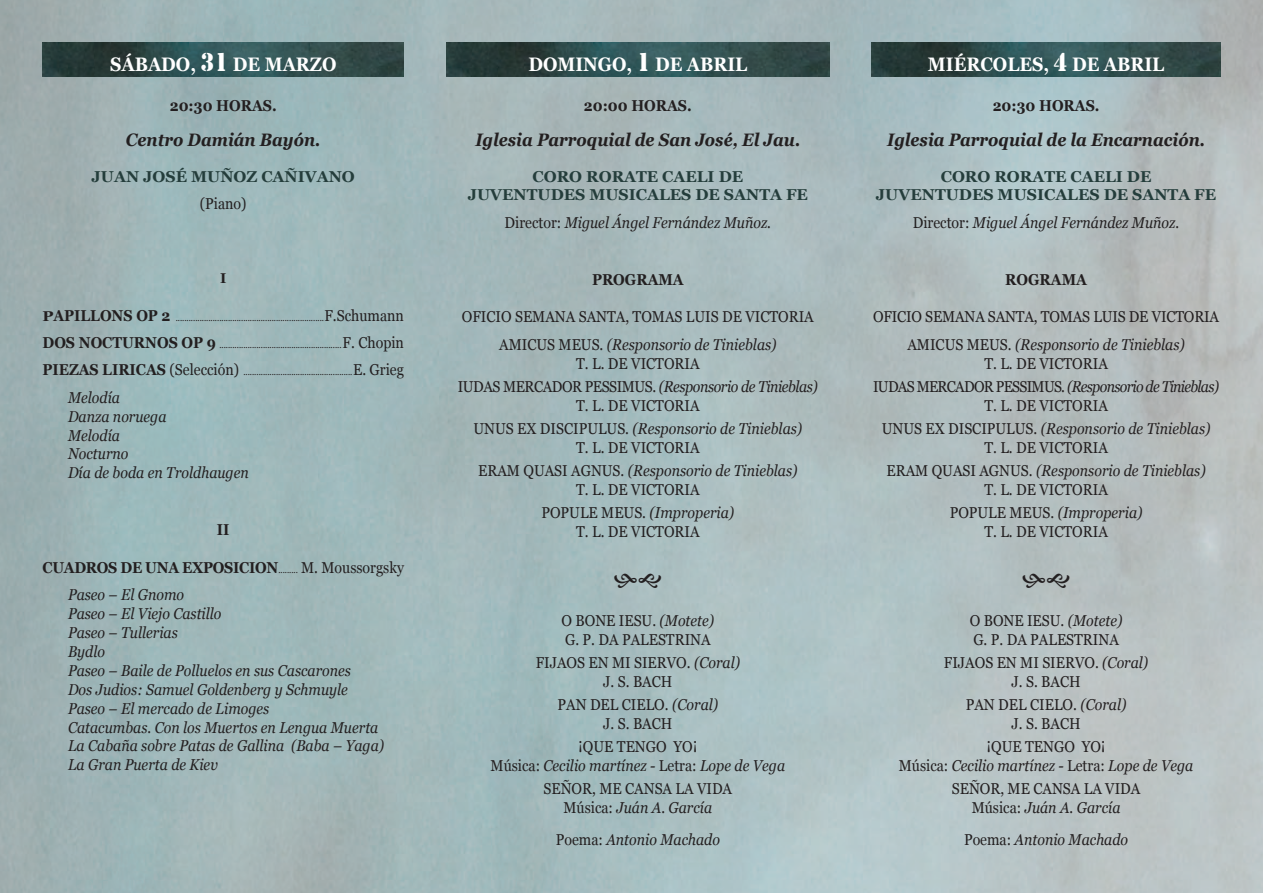
<style>
.page{position:relative;width:1263px;height:893px;background:#fff}
.page>*{position:absolute;margin:0;border:0;box-sizing:border-box;transform-origin:0 0}
.t1{font:700 19.5px "Georgia";color:#fff;scale:.9 1}
.t2{font:italic 700 18px "Georgia";color:#231f20;scale:.9 1}
.t3{font:15.75px/18.9px "Georgia";color:#231f20;text-align:center;scale:.9 1}
.t4{font:italic 15.75px/18.9px "Georgia";color:#231f20;scale:.9 1}
.t5{font:700 15.75px/18.9px "Georgia";color:#243d3b;text-align:center}
.t6{font:700 15.75px/27.5px "Georgia";letter-spacing:-.02em;color:#231f20;scale:.9 1}
.t7{font:700 15.75px "Georgia";color:#231f20;scale:.9 1}
.t8{font:700 14.1px "Georgia";color:#231f20}
.t9{font:9px "Georgia";color:#231f20;scale:.9 1}
.s1{font-family:"Stencil";font-weight:400;font-size:27px}
.s2{font-weight:700;font-size:14.1px}
.s3{font-weight:700;font-size:15.75px}
.s4{font-size:15.75px}
.s5{font-weight:400;font-size:9px}
.s6{font-weight:400}
.s7{font-weight:400;font-style:italic}
.s8{font-style:normal}
.s9{font-style:italic}
</style>
<div class="page">
<img style="left:0;top:0;width:1263px;height:893px">
<img style="left:43px;top:43px;width:361px;height:34px">
<img style="left:872px;top:43px;width:348px;height:34px">
<img style="left:446px;top:43px;width:383px;height:34px">
<svg style="left:614px;top:574px;width:47px;height:14px"></svg>
<svg style="left:1023px;top:574px;width:46px;height:14px"></svg>
<p class="t1" style="left:110px;top:52px;width:253px">SÁBADO, <span class="s1">31</span> DE MARZO</p>
<p class="t7" style="left:170px;top:96px;width:120px">20:30 HORAS.</p>
<p class="t2" style="left:126px;top:128px;width:218px">Centro Damián Bayón.</p>
<p class="t5" style="left:92px;top:167px;width:265px">JUAN JOSÉ MUÑOZ CAÑIVANO</p>
<p class="t3" style="left:200px;top:194px;width:53px">(Piano)</p>
<p class="t8" style="left:220px;top:269px;width:8px">I</p>
<p class="t9" style="left:43px;top:312px;width:403px"><span class="s2">P</span><span class="s3">APILLONS OP 2</span> ....................................................................<span class="s4">F.Schumann</span></p>
<p class="t9" style="left:43px;top:339px;width:403px"><span class="s3">DOS NOCTURNOS OP 9</span> ........................................................<span class="s4">F. Chopin</span></p>
<p class="t9" style="left:43px;top:367px;width:403px"><span class="s3">PIEZAS LIRICAS</span> <span class="s4">(Selección)</span> ..................................................<span class="s4">E. Grieg</span></p>
<p class="t4" style="left:68px;top:388px;width:202px">Melodía<br>Danza noruega<br>Melodía<br>Nocturno<br>Día de boda en Troldhaugen</p>
<p class="t7" style="left:217px;top:519px;width:16px">II</p>
<p class="t6" style="left:68px;top:554px;width:375px;text-indent:-26px">CUADROS DE UNA EXPOSICION<span class="s5">.........</span> <span class="s6">M. Moussorgsky<br></span><span class="s7">Paseo – El Gnomo</span></p>
<p class="t4" style="left:68px;top:604px;width:353px">Paseo – El Viejo Castillo<br>Paseo – Tullerias<br>Bydlo<br>Paseo – Baile de Polluelos en sus Cascarones<br>Dos Judios: Samuel Goldenberg y Schmuyle<br>Paseo – El mercado de Limoges<br>Catacumbas. Con los Muertos en Lengua Muerta<br>La Cabaña sobre Patas de Gallina (Baba – Yaga)<br>La Gran Puerta de Kiev</p>
<p class="t1" style="left:528px;top:52px;width:245px">DOMINGO, <span class="s1">1</span> DE ABRIL</p>
<p class="t7" style="left:584px;top:96px;width:121px">20:00 HORAS.</p>
<p class="t2" style="left:475px;top:128px;width:363px">Iglesia Parroquial de San José, El Jau.</p>
<p class="t5" style="left:468px;top:167px;width:342px">CORO RORATE CAELI DE<br>JUVENTUDES MUSICALES DE SANTA FE</p>
<p class="t4" style="left:505px;top:213px;width:298px"><span class="s8">Director:</span> Miguel Ángel Fernández Muñoz.</p>
<p class="t7" style="left:592px;top:269px;width:103px">PROGRAMA</p>
<p class="t3" style="left:462px;top:304px;width:392px;line-height:27.5px">OFICIO SEMANA SANTA, TOMAS LUIS DE VICTORIA<br>AMICUS MEUS. <span class="s9">(Responsorio de Tinieblas)</span></p>
<p class="t3" style="left:458px;top:352px;width:402px;line-height:23.1px">T. L. DE VICTORIA<br>IUDAS MERCADOR PESSIMUS. <span class="s9">(Responsorio de Tinieblas)</span></p>
<p class="t3" style="left:576px;top:396px;width:139px">T. L. DE VICTORIA</p>
<p class="t3" style="left:473px;top:419px;width:13px">UNU</p>
<p class="t3" style="left:576px;top:419px;width:253px;text-align:left;text-indent:-70px">S EX DISCIPULUS. <span class="s9">(Responsorio de Tinieblas)<br></span>T. L. DE VICTORIA</p>
<p class="t3" style="left:478px;top:461px;width:356px">ERAM QUASI AGNUS. <span class="s9">(Responsorio de Tinieblas)<br></span>T. L. DE VICTORIA</p>
<p class="t3" style="left:541px;top:503px;width:216px">POPULE MEUS. <span class="s9">(Improperia)<br></span>T. L. DE VICTORIA</p>
<p class="t3" style="left:561px;top:611px;width:171px;text-align:left">O BONE IESU. <span class="s9">(Motete)<br></span>G. P. DA PALESTRINA</p>
<p class="t3" style="left:536px;top:653px;width:229px">FIJAOS EN MI SIERVO. <span class="s9">(Coral)<br></span>J. S. BACH</p>
<p class="t3" style="left:558px;top:696px;width:180px">PAN DEL CIELO. <span class="s9">(Coral)<br></span>J. S. BACH</p>
<p class="t4" style="left:490px;top:737px;width:329px;text-align:center"><span class="s8">¡QUE TENGO YO¡<br>Música:</span> Cecilio martínez - <span class="s8">Letra:</span> Lope de Vega</p>
<p class="t3" style="left:544px;top:780px;width:211px">SEÑOR, ME CANSA LA VIDA<br>Música: <span class="s9">Juán A. García</span></p>
<p class="t4" style="left:556px;top:830px;width:184px"><span class="s8">Poema:</span> Antonio Machado</p>
<p class="t1" style="left:928px;top:52px;width:264px">MIÉRCOLES, <span class="s1">4</span> DE ABRIL</p>
<p class="t7" style="left:993px;top:96px;width:120px">20:30 HORAS.</p>
<p class="t2" style="left:887px;top:128px;width:355px">Iglesia Parroquial de la Encarnación.</p>
<p class="t5" style="left:876px;top:167px;width:342px">CORO RORATE CAELI DE<br>JUVENTUDES MUSICALES DE SANTA FE</p>
<p class="t4" style="left:913px;top:213px;width:298px"><span class="s8">Director:</span> Miguel Ángel Fernández Muñoz.</p>
<p class="t7" style="left:1005px;top:269px;width:92px">ROGRAMA</p>
<p class="t3" style="left:873px;top:304px;width:386px;line-height:27.5px">OFICIO SEMANA SANTA, TOMAS LUIS DE VICTORIA<br>AMICUS MEUS. <span class="s9">(Responsorio de Tinieblas)</span></p>
<p class="t3" style="left:873px;top:352px;width:386px;line-height:23.1px">T. L. DE VICTORIA<br>IUDAS MERCADOR PESSIMUS. <span class="s9">(Responsorio de Tinieblas)</span></p>
<p class="t3" style="left:984px;top:396px;width:139px">T. L. DE VICTORIA</p>
<p class="t3" style="left:882px;top:419px;width:13px">UNU</p>
<p class="t3" style="left:984px;top:419px;width:253px;text-align:left;text-indent:-70px">S EX DISCIPULUS. <span class="s9">(Responsorio de Tinieblas)<br></span>T. L. DE VICTORIA</p>
<p class="t3" style="left:886px;top:461px;width:356px">ERAM QUASI AGNUS. <span class="s9">(Responsorio de Tinieblas)<br></span>T. L. DE VICTORIA</p>
<p class="t3" style="left:950px;top:503px;width:216px">POPULE MEUS. <span class="s9">(Improperia)<br></span>T. L. DE VICTORIA</p>
<p class="t3" style="left:970px;top:611px;width:171px;text-align:left">O BONE IESU. <span class="s9">(Motete)<br></span>G. P. DA PALESTRINA</p>
<p class="t3" style="left:944px;top:653px;width:229px">FIJAOS EN MI SIERVO. <span class="s9">(Coral)<br></span>J. S. BACH</p>
<p class="t3" style="left:966px;top:696px;width:180px">PAN DEL CIELO. <span class="s9">(Coral)<br></span>J. S. BACH</p>
<p class="t4" style="left:899px;top:737px;width:329px;text-align:center"><span class="s8">¡QUE TENGO YO¡<br>Música:</span> Cecilio martínez - <span class="s8">Letra:</span> Lope de Vega</p>
<p class="t3" style="left:952px;top:780px;width:211px">SEÑOR, ME CANSA LA VIDA<br>Música: <span class="s9">Juán A. García</span></p>
<p class="t4" style="left:964px;top:830px;width:184px"><span class="s8">Poema:</span> Antonio Machado</p>
</div>
